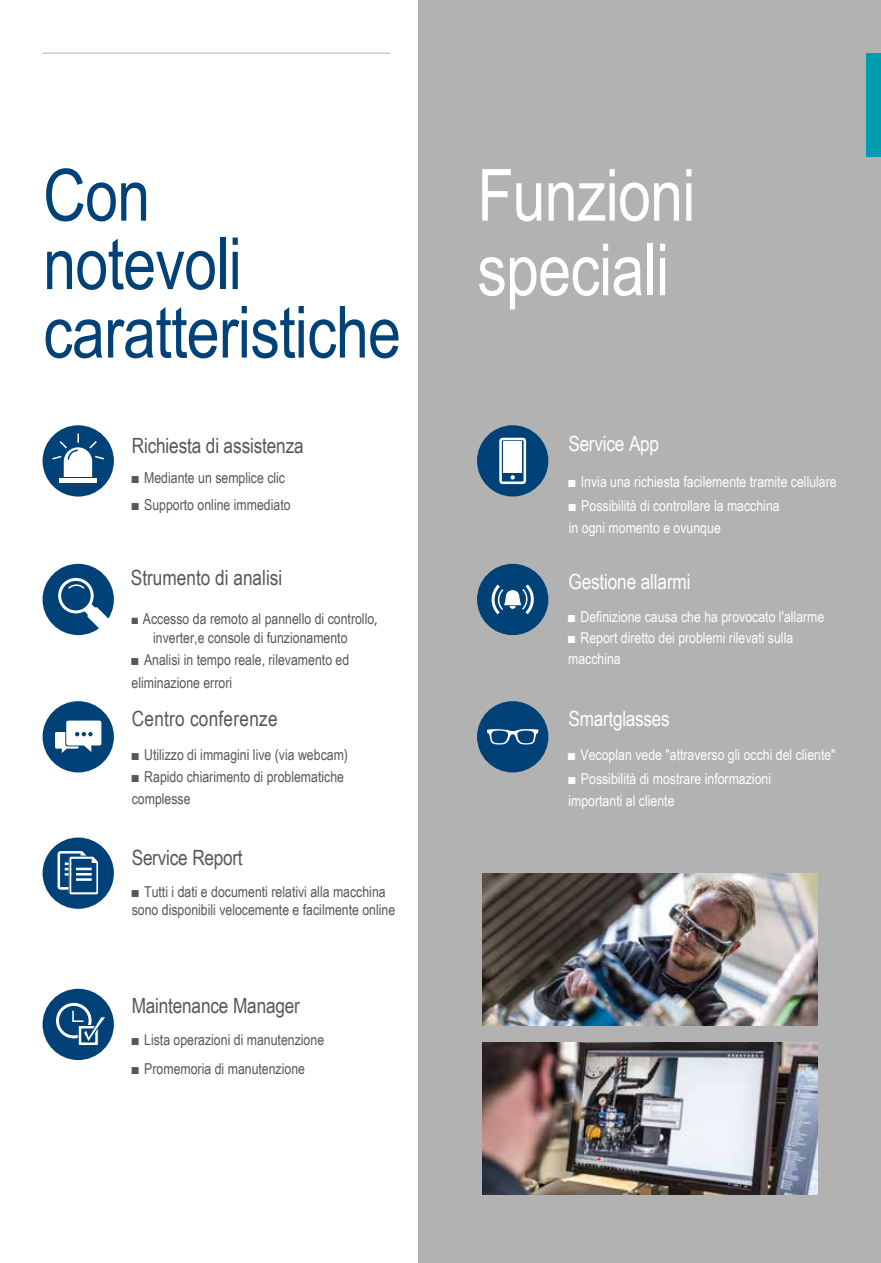
<style>
.page{position:relative;width:881px;height:1263px;background:#fff}
.page>*{position:absolute;margin:0;border:0;box-sizing:border-box;transform-origin:0 0}
.t1{font:72px/68.4px "Arial Narrow";letter-spacing:-.01em;color:#004177}
.t2{font:72px/74.6px "Arial Narrow";letter-spacing:-.01em;color:#fff}
.t3{font:21px "Arial Narrow";letter-spacing:-.01em;color:#575756}
.t4{font:21px "Arial Narrow";letter-spacing:-.015em;color:#fff}
.t5{font:21px "Arial Narrow";letter-spacing:.015em;color:#575756}
.t6{font:15px/19.5px "Arial Narrow";color:#575756}
.t7{font:15px/22px "Arial Narrow";color:#fff}
.s1{font-size:13.5px}
.s2{font-family:"Univers LT Pro";font-stretch:condensed}
</style>
<div class="page">
<div style="left:418px;top:0;width:462px;height:1263px;background:#b3b2b2"></div>
<img style="left:482px;top:873px;width:334px;height:152px">
<img style="left:482px;top:1042px;width:334px;height:153px">
<div style="left:43px;top:564px;width:71px;height:71px;background:#004177;border-radius:50%"></div>
<svg style="left:54px;top:574px;width:57px;height:57px"></svg>
<div style="left:43px;top:425px;width:71px;height:72px;background:#004177;border-radius:50%"></div>
<svg style="left:51px;top:434px;width:55px;height:48px"></svg>
<div style="left:43px;top:701px;width:71px;height:71px;background:#004177;border-radius:50%"></div>
<svg style="left:55px;top:720px;width:46px;height:33px"></svg>
<div style="left:43px;top:837px;width:71px;height:72px;background:#004177;border-radius:50%"></div>
<svg style="left:57px;top:851px;width:42px;height:44px"></svg>
<div style="left:43px;top:989px;width:71px;height:71px;background:#004177;border-radius:50%"></div>
<svg style="left:80px;top:1042px;width:17px;height:2px"></svg>
<div style="left:78px;top:1025px;width:21px;height:21px;border:1px solid #004177"></div>
<svg style="left:52px;top:998px;width:55px;height:44px"></svg>
<div style="left:477px;top:425px;width:71px;height:71px;background:#004177;border-radius:50%"></div>
<svg style="left:510px;top:475px;width:4px;height:5px"></svg>
<div style="left:499px;top:438px;width:27px;height:46px;border:3px solid #fff;border-radius:2px"></div>
<div style="left:503px;top:442px;width:19px;height:31px;background:#fff"></div>
<div style="left:477px;top:564px;width:71px;height:71px;background:#004177;border-radius:50%"></div>
<svg style="left:491px;top:584px;width:43px;height:31px"></svg>
<div style="left:477px;top:701px;width:71px;height:71px;background:#004177;border-radius:50%"></div>
<svg style="left:487px;top:729px;width:51px;height:16px"></svg>
<div style="left:865px;top:53px;width:15px;height:104px;background:#009db1"></div>
<hr style="left:42px;top:53px;width:347px;height:1px;background:#b3b2b2">
<h1 class="t1" style="left:43px;top:158px;width:359px">Con<br>notevoli caratteristiche</h1>
<h2 class="t3" style="left:132px;top:430px;width:173px">Richiesta di assistenza</h2>
<p class="t6" style="left:132px;top:467px;width:155px">■ Mediante un semplice clic</p>
<p class="t6" style="left:132px;top:495px;width:160px">■ Supporto online immediato</p>
<h2 class="t3" style="left:131px;top:562px;width:153px">Strumento di analisi</h2>
<p class="t6" style="left:132px;top:608px;width:247px;text-align:center"><span class="s1">■</span> Accesso da remoto al pannello di controllo<span class="s2">, </span>inverter,e console di funzionamento</p>
<p class="t6" style="left:131px;top:649px;width:219px;line-height:22px">■ Analisi in tempo reale, rilevamento ed eliminazione errori</p>
<h2 class="t5" style="left:132px;top:704px;width:147px">Centro conferenze</h2>
<p class="t6" style="left:132px;top:745px;width:218px">■ Utilizzo di immagini live (via webcam)</p>
<p class="t6" style="left:132px;top:765px;width:214px;line-height:21.6px">■ Rapido chiarimento di problematiche complesse</p>
<h2 class="t3" style="left:132px;top:842px;width:112px">Service Report</h2>
<p class="t6" style="left:132px;top:882px;width:265px;line-height:17.5px">■ Tutti i dati e documenti relativi alla macchina sono disponibili velocemente e facilmente online</p>
<h2 class="t3" style="left:132px;top:990px;width:170px">Maintenance Manager</h2>
<p class="t6" style="left:132px;top:1030px;width:194px">■ Lista operazioni di manutenzione</p>
<p class="t6" style="left:132px;top:1058px;width:175px">■ Promemoria di manutenzione</p>
<h1 class="t2" style="left:477px;top:155px;width:220px">Funzioni speciali</h1>
<h2 class="t4" style="left:568px;top:428px;width:92px">Service App</h2>
<p class="t7" style="left:568px;top:470px;width:270px">■ Invia una richiesta facilemente tramite cellulare</p>
<p class="t7" style="left:568px;top:494px;width:212px">■ Possibilità di controllare la macchina in ogni momento e ovunque</p>
<h2 class="t4" style="left:568px;top:566px;width:124px">Gestione allarmi</h2>
<p class="t7" style="left:568px;top:605px;width:258px">■ Definizione causa che ha provocato l'allarme</p>
<p class="t7" style="left:568px;top:627px;width:226px;line-height:20.7px">■ Report diretto dei problemi rilevati sulla macchina</p>
<h2 class="t4" style="left:568px;top:704px;width:103px">Smartglasses</h2>
<p class="t7" style="left:568px;top:743px;width:269px">■ Vecoplan vede "attraverso gli occhi del cliente"</p>
<p class="t7" style="left:568px;top:767px;width:204px">■ Possibilità di mostrare informazioni importanti al cliente</p>
</div>
